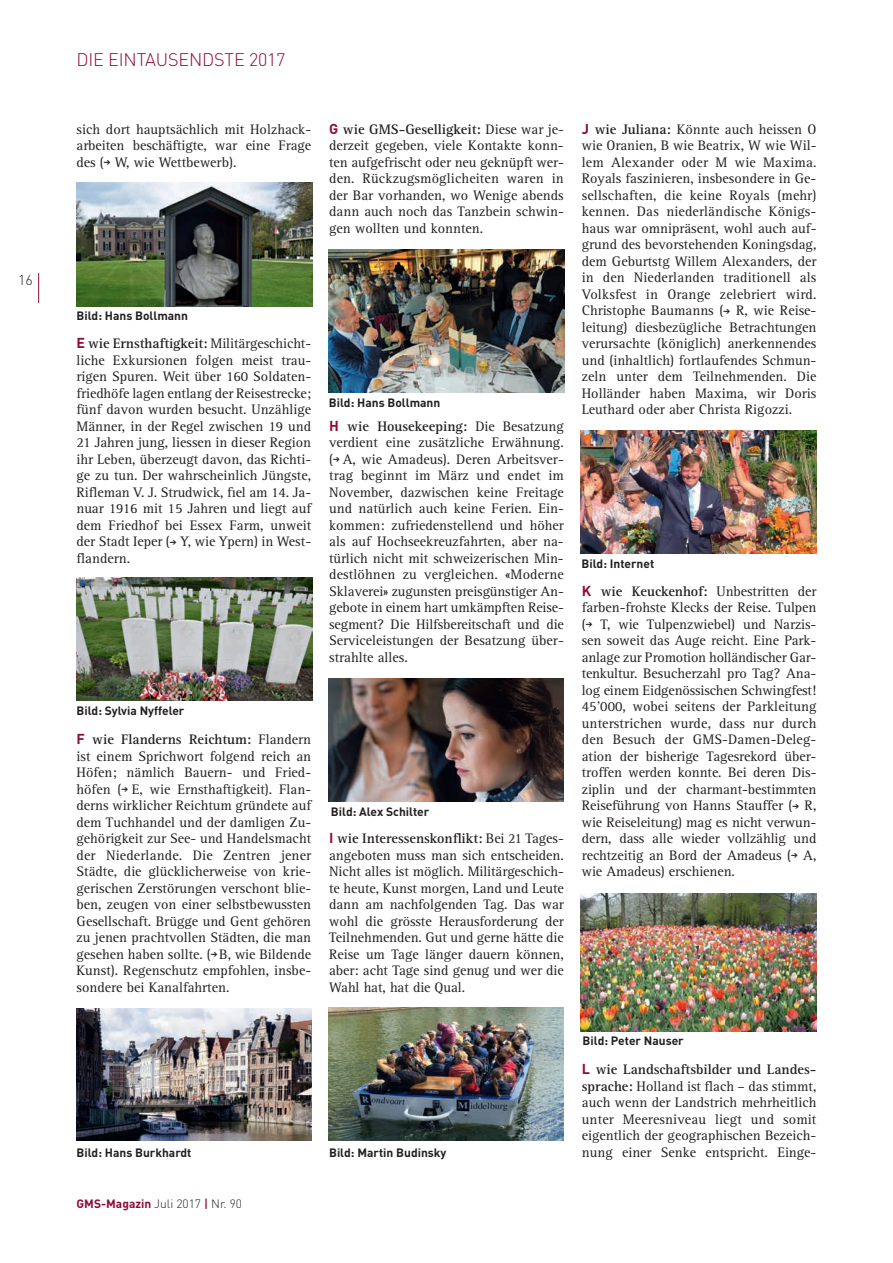
<style>
.page{position:relative;width:893px;height:1263px;background:#fff}
.page>*{position:absolute;margin:0;border:0;box-sizing:border-box;transform-origin:0 0}
.t1{font:300 18px "DIN";letter-spacing:-.01em;color:#8d0d3a}
.t2{font:14.25px/16.5px "Rotis Serif";color:#231f20;text-align:justify}
.t3{font:300 14.25px "DIN";color:#231f20}
.t4{font:700 12px "DIN";color:#231f20}
.t5{font:300 12px "DIN";color:#231f20}
.s1{font-family:"DIN";font-weight:700;color:#8d0d3a}
.s2{font-weight:700}
.s3{font-weight:700;color:#8d0d3a}
.s4{font-weight:500;color:#8d0d3a}
</style>
<div class="page">
<hr style="left:38px;top:273px;width:1px;height:30px;background:#8d0d3a">
<img style="left:77px;top:182px;width:235px;height:124px">
<img style="left:77px;top:578px;width:235px;height:122px">
<img style="left:77px;top:1008px;width:234px;height:132px">
<img style="left:329px;top:249px;width:235px;height:143px">
<img style="left:329px;top:679px;width:234px;height:122px">
<img style="left:328px;top:1007px;width:236px;height:133px">
<img style="left:580px;top:431px;width:236px;height:122px">
<img style="left:580px;top:893px;width:236px;height:138px">
<p class="t3" style="left:18px;top:271px;width:16px">16</p>
<p class="t1" style="left:77px;top:48px;width:211px">DIE EINTAUSENDSTE 2017</p>
<p class="t2" style="left:77px;top:121px;width:236px">sich dort hauptsächlich mit Holzhack&shy;arbeiten beschäftigte, war eine Frage des (➔ W, wie Wettbewerb).</p>
<p class="t2" style="left:329px;top:121px;width:236px"><span class="s1">G</span> <span class="s2">wie GMS-Geselligkeit:</span> Diese war je&shy;derzeit gegeben, viele Kontakte konn&shy;ten aufgefrischt oder neu geknüpft wer&shy;den. Rückzugsmöglicheiten waren in der Bar vorhanden, wo Wenige abends dann auch noch das Tanzbein schwin&shy;gen wollten und konnten.</p>
<p class="t4" style="left:77px;top:308px;width:113px">Bild: Hans Bollmann</p>
<p class="t2" style="left:77px;top:335px;width:236px"><span class="s1">E</span> <span class="s2">wie Ernsthaftigkeit:</span> Militärgeschicht&shy;liche Exkursionen folgen meist trau&shy;rigen Spuren. Weit über 160 Soldaten&shy;friedhöfe lagen entlang der Reisestrecke; fünf davon wurden besucht. Unzählige Männer, in der Regel zwischen 19 und 21 Jahren jung, liessen in dieser Region ihr Leben, überzeugt davon, das Richti&shy;ge zu tun. Der wahrscheinlich Jüngste, Rifleman V. J. Strudwick, fiel am 14. Ja&shy;nuar 1916 mit 15 Jahren und liegt auf dem Friedhof bei Essex Farm, unweit der Stadt Ieper (➔ Y, wie Ypern) in West&shy;flandern.</p>
<p class="t4" style="left:329px;top:394px;width:113px">Bild: Hans Bollmann</p>
<p class="t2" style="left:329px;top:418px;width:236px"><span class="s1">H</span> <span class="s2">wie Housekeeping:</span> Die Besatzung verdient eine zusätzliche Erwähnung. (➔ A, wie Amadeus). Deren Arbeitsver&shy;trag beginnt im März und endet im November, dazwischen keine Freitage und natürlich auch keine Ferien. Ein&shy;kommen: zufriedenstellend und höher als auf Hochseekreuzfahrten, aber na&shy;türlich nicht mit schweizerischen Min&shy;destlöhnen zu vergleichen. «Moderne Sklaverei» zugunsten preisgünstiger An&shy;gebote in einem hart umkämpften Reise&shy;segment? Die Hilfsbereitschaft und die Serviceleistungen der Besatzung über&shy;strahlte alles.</p>
<p class="t4" style="left:77px;top:703px;width:109px">Bild: Sylvia Nyffeler</p>
<p class="t2" style="left:77px;top:731px;width:236px"><span class="s1">F</span> <span class="s2">wie Flanderns Reichtum:</span> Flandern ist einem Sprichwort folgend reich an Höfen; nämlich Bauern- und Fried&shy;höfen (➔ E, wie Ernsthaftigkeit). Flan&shy;derns wirklicher Reichtum gründete auf dem Tuchhandel und der damligen Zu&shy;gehörigkeit zur See- und Handelsmacht der Niederlande. Die Zentren jener Städte, die glücklicherweise von krie&shy;gerischen Zerstörungen verschont blie&shy;ben, zeugen von einer selbstbewussten Gesellschaft. Brügge und Gent gehören zu jenen prachtvollen Städten, die man gesehen haben sollte. (➔ B, wie Bildende Kunst). Regenschutz empfohlen, insbe&shy;sondere bei Kanalfahrten.</p>
<p class="t4" style="left:331px;top:804px;width:100px">Bild: Alex Schilter</p>
<p class="t2" style="left:329px;top:830px;width:236px"><span class="s1">I</span> <span class="s2">wie Interessenskonflikt:</span> Bei 21 Tages&shy;angeboten muss man sich entscheiden.<br>Nicht alles ist möglich. Militärgeschich&shy;te heute, Kunst morgen, Land und Leute dann am nachfolgenden Tag. Das war wohl die grösste Herausforderung der Teilnehmenden. Gut und gerne hätte die Reise um Tage länger dauern können, aber: acht Tage sind genug und wer die Wahl hat, hat die Qual.</p>
<p class="t4" style="left:77px;top:1145px;width:116px">Bild: Hans Burkhardt</p>
<p class="t5" style="left:77px;top:1197px;width:167px"><span class="s3">GMS-Magazin</span> Juli 2017 <span class="s4">|</span> Nr. 90</p>
<p class="t4" style="left:329px;top:1145px;width:119px">Bild: Martin Budinsky</p>
<p class="t2" style="left:582px;top:121px;width:236px"><span class="s1">J</span> <span class="s2">wie Juliana:</span> Könnte auch heissen O wie Oranien, B wie Beatrix, W wie Wil&shy;lem Alexander oder M wie Maxima.<br>Royals faszinieren, insbesondere in Ge&shy;sellschaften, die keine Royals (mehr) kennen. Das niederländische Königs&shy;haus war omnipräsent, wohl auch auf&shy;grund des bevorstehenden Koningsdag, dem Geburtstg Willem Alexanders, der in den Niederlanden traditionell als Volksfest in Orange zelebriert wird.<br>Christophe Baumanns (➔ R, wie Reise&shy;leitung) diesbezügliche Betrachtungen verursachte (königlich) anerkennendes und (inhaltlich) fortlaufendes Schmun&shy;zeln unter dem Teilnehmenden. Die Holländer haben Maxima, wir Doris Leuthard oder aber Christa Rigozzi.</p>
<p class="t4" style="left:581px;top:556px;width:74px">Bild: Internet</p>
<p class="t2" style="left:582px;top:583px;width:236px"><span class="s1">K</span> <span class="s2">wie Keuckenhof:</span> Unbestritten der farben-frohste Klecks der Reise. Tulpen (➔ T, wie Tulpenzwiebel) und Narzis&shy;sen soweit das Auge reicht. Eine Park&shy;anlage zur Promotion holländischer Gar&shy;tenkultur. Besucherzahl pro Tag? Ana&shy;log einem Eidgenössischen Schwingfest!<br>45'000, wobei seitens der Parkleitung unterstrichen wurde, dass nur durch den Besuch der GMS-Damen-Deleg&shy;ation der bisherige Tagesrekord über&shy;troffen werden konnte. Bei deren Dis&shy;ziplin und der charmant-bestimmten Reiseführung von Hanns Stauffer (➔ R, wie Reiseleitung) mag es nicht verwun&shy;dern, dass alle wieder vollzählig und rechtzeitig an Bord der Amadeus (➔ A, wie Amadeus) erschienen.</p>
<p class="t4" style="left:583px;top:1033px;width:103px">Bild: Peter Nauser</p>
<p class="t2" style="left:582px;top:1061px;width:236px"><span class="s1">L</span> <span class="s2">wie Landschaftsbilder und Landes&shy;sprache:</span> Holland ist flach – das stimmt, auch wenn der Landstrich mehrheitlich unter Meeresniveau liegt und somit eigentlich der geographischen Bezeich&shy;nung einer Senke entspricht. Einge-</p>
</div>
